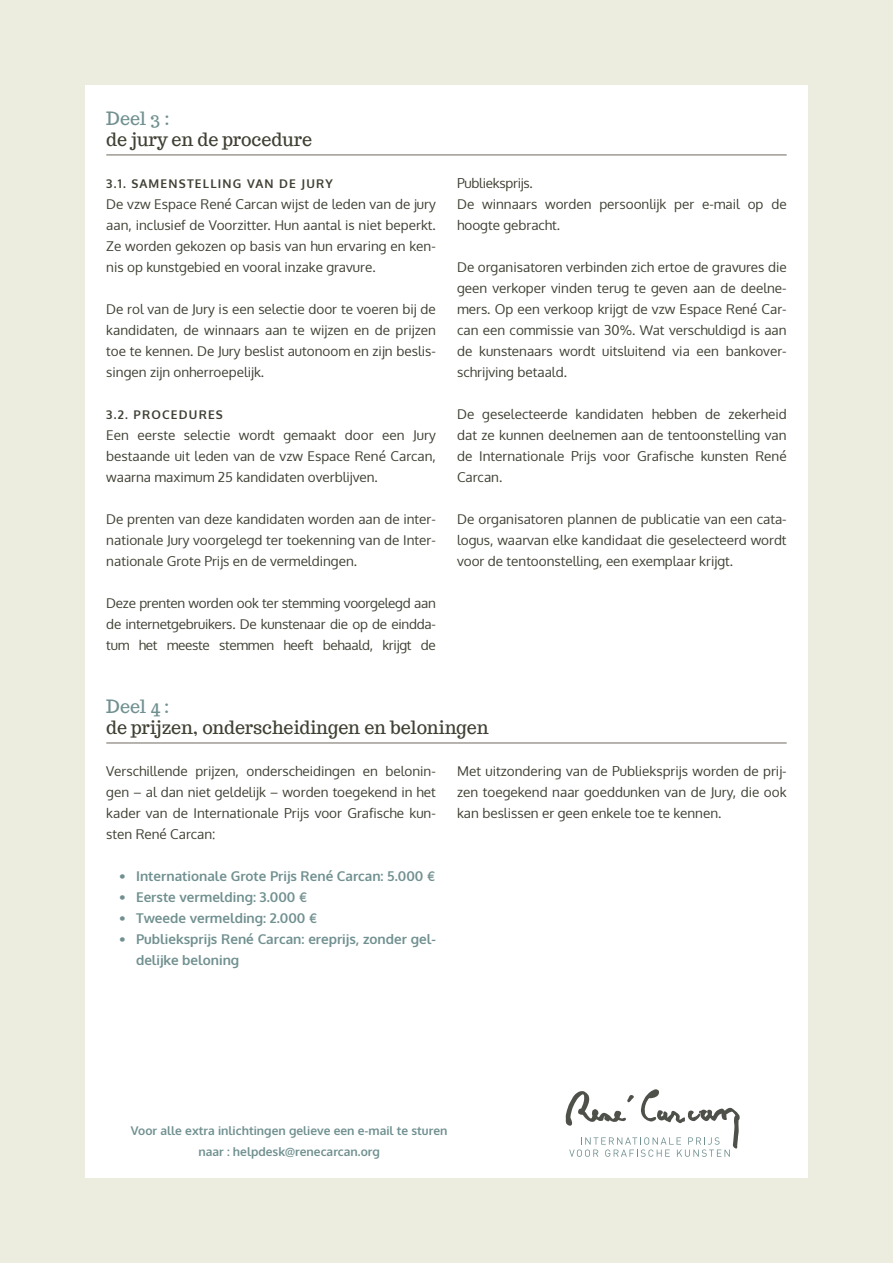
<style>
.page{position:relative;width:893px;height:1263px;background:#eceddf}
.page>*{position:absolute;margin:0;border:0;box-sizing:border-box;transform-origin:0 0}
.Intertitre{font:18px/21px "Trocchi";color:#403f33}
.Texte{font:13.5px/21px "Oxygen";color:#403f33;text-align:justify}
.t1{font:700 13.5px/21px "Oxygen";color:#719090}
.Texte-2{font:13.5px "Oxygen";letter-spacing:-.02em;color:#403f33}
.t2{font:700 12px/21px "Oxygen";color:#719090;text-align:center}
._3_1{font:700 12px "Oxygen";letter-spacing:.1em;color:#403f33}
.s1{color:#719090}
</style>
<div class="page">
<div style="left:85px;top:85px;width:723px;height:1093px;background:#fff"></div>
<svg style="left:566px;top:1089px;width:174px;height:68px"></svg>
<hr style="left:106px;top:154px;width:681px;height:2px;background:#9f9b94">
<hr style="left:106px;top:742px;width:681px;height:2px;background:#9f9b94">
<p class="Intertitre" style="left:106px;top:107px;width:207px"><span class="s1">Deel 3 :<br></span>de jury en de procedure</p>
<p class="_3_1" style="left:106px;top:176px;width:228px">3.1. SAMENSTELLING VAN DE JURY</p>
<p class="Texte" style="left:106px;top:193px;width:331px">De vzw Espace René Carcan wijst de leden van de jury aan, inclusief de Voorzitter. Hun aantal is niet beperkt.<br>Ze worden gekozen op basis van hun ervaring en ken&shy;nis op kunstgebied en vooral inzake gravure.</p>
<p class="Texte" style="left:106px;top:298px;width:331px">De rol van de Jury is een selectie door te voeren bij de kandidaten, de winnaars aan te wijzen en de prijzen toe te kennen. De Jury beslist autonoom en zijn beslis&shy;singen zijn onherroepelijk.</p>
<p class="_3_1" style="left:106px;top:407px;width:118px">3.2. PROCEDURES</p>
<p class="Texte" style="left:106px;top:424px;width:331px">Een eerste selectie wordt gemaakt door een Jury bestaande uit leden van de vzw Espace René Carcan, waarna maximum 25 kandidaten overblijven.</p>
<p class="Texte" style="left:106px;top:508px;width:331px">De prenten van deze kandidaten worden aan de inter&shy;nationale Jury voorgelegd ter toekenning van de Inter&shy;nationale Grote Prijs en de vermeldingen.</p>
<p class="Texte" style="left:106px;top:592px;width:331px">Deze prenten worden ook ter stemming voorgelegd aan de internetgebruikers. De kunstenaar die op de eindda&shy;tum het meeste stemmen heeft behaald, krijgt de</p>
<p class="Texte-2" style="left:457px;top:174px;width:77px">Publieksprijs.</p>
<p class="Texte" style="left:457px;top:193px;width:331px">De winnaars worden persoonlijk per e-mail op de hoogte gebracht.</p>
<p class="Texte" style="left:457px;top:256px;width:331px">De organisatoren verbinden zich ertoe de gravures die geen verkoper vinden terug te geven aan de deelne&shy;mers. Op een verkoop krijgt de vzw Espace René Car&shy;can een commissie van 30%. Wat verschuldigd is aan de kunstenaars wordt uitsluitend via een bankover&shy;schrijving betaald.</p>
<p class="Texte" style="left:457px;top:403px;width:331px">De geselecteerde kandidaten hebben de zekerheid dat ze kunnen deelnemen aan de tentoonstelling van de Internationale Prijs voor Grafische kunsten René Carcan.</p>
<p class="Texte" style="left:457px;top:508px;width:331px">De organisatoren plannen de publicatie van een cata&shy;logus, waarvan elke kandidaat die geselecteerd wordt voor de tentoonstelling, een exemplaar krijgt.</p>
<p class="Intertitre" style="left:106px;top:695px;width:384px"><span class="s1">Deel 4 :<br></span>de prijzen, onderscheidingen en beloningen</p>
<p class="Texte" style="left:106px;top:760px;width:331px">Verschillende prijzen, onderscheidingen en belonin&shy;gen – al dan niet geldelijk – worden toegekend in het kader van de Internationale Prijs voor Grafische kun&shy;sten René Carcan:</p>
<p class="t1" style="left:119px;top:866px;width:317px">• Internationale Grote Prijs René Carcan: 5.000 €</p>
<p class="t1" style="left:119px;top:887px;width:189px">• Eerste vermelding: 3.000 €</p>
<p class="t1" style="left:119px;top:908px;width:199px">• Tweede vermelding: 2.000 €</p>
<p class="t1" style="left:136px;top:929px;width:301px;text-indent:-17px">• Publieksprijs René Carcan: ereprijs, zonder gel&shy;delijke beloning</p>
<p class="Texte" style="left:457px;top:760px;width:331px">Met uitzondering van de Publieksprijs worden de prij&shy;zen toegekend naar goeddunken van de Jury, die ook kan beslissen er geen enkele toe te kennen.</p>
<p class="t2" style="left:131px;top:1120px;width:318px">Voor alle extra inlichtingen gelieve een e-mail te sturen naar : helpdesk@renecarcan.org</p>
</div>
